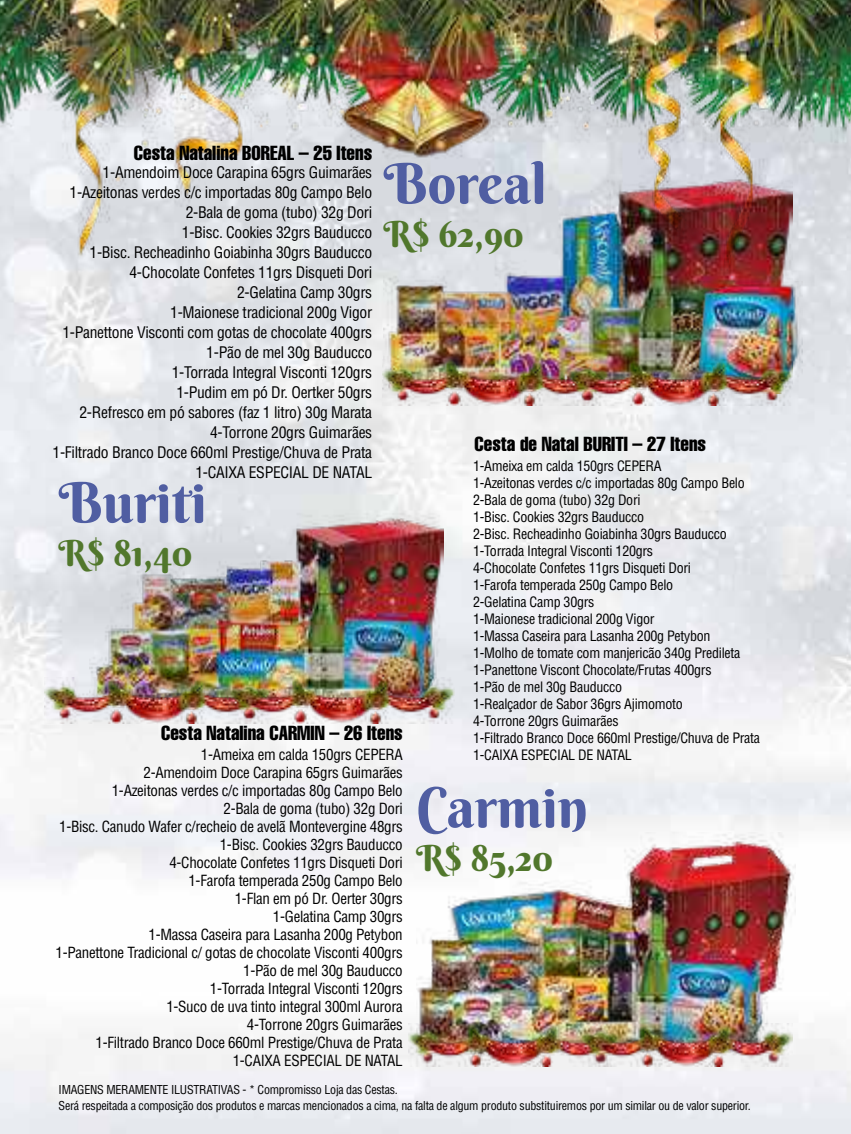
<style>
.page{position:relative;width:851px;height:1134px;background:#fff}
.page>*{position:absolute;margin:0;border:0;box-sizing:border-box;transform-origin:0 0}
.t1{font:56px "Berkshire Swash";color:#505ea2}
.t2{font:36px "Berkshire Swash";color:#51772c}
.t3{font:20px "Helvetica LT Std Comp";color:#000}
.t4{font:condensed 15.6px/20px "Helvetica LT Std";letter-spacing:-.02em;color:#000;text-align:right}
.t5{font:condensed 15px/18px "Helvetica LT Std";letter-spacing:-.02em;color:#000;text-align:right}
.t6{font:condensed 14px/17px "Helvetica LT Std";letter-spacing:-.02em;color:#000}
.t7{font:condensed 12px/16px "Helvetica LT Std";letter-spacing:-.02em;color:#000}
</style>
<div class="page">
<img style="left:0;top:0;width:850px;height:899px">
<img style="left:89px;top:497px;width:355px;height:180px">
<img style="left:383px;top:148px;width:409px;height:212px">
<img style="left:416px;top:832px;width:379px;height:228px">
<img style="left:408px;top:1024px;width:172px;height:43px">
<img style="left:580px;top:1024px;width:212px;height:43px">
<img style="left:45px;top:677px;width:183px;height:46px">
<img style="left:228px;top:677px;width:226px;height:46px">
<img style="left:695px;top:282px;width:107px;height:104px">
<img style="left:383px;top:360px;width:183px;height:45px">
<img style="left:566px;top:360px;width:226px;height:45px">
<h3 class="t3" style="left:134px;top:140px;width:240px">Cesta Natalina BOREAL – 25 Itens</h3>
<h1 class="t1" style="left:383px;top:149px;width:164px">Boreal</h1>
<h2 class="t2" style="left:383px;top:212px;width:142px">R$ 62,90</h2>
<p class="t4" style="left:53px;top:162px;width:321px">1-Amendoim Doce Carapina 65grs Guimarães 1-Azeitonas verdes c/c importadas 80g Campo Belo 2-Bala de goma (tubo) 32g Dori<br>1-Bisc. Cookies 32grs Bauducco<br>1-Bisc. Recheadinho Goiabinha 30grs Bauducco 4-Chocolate Confetes 11grs Disqueti Dori<br>2-Gelatina Camp 30grs<br>1-Maionese tradicional 200g Vigor<br>1-Panettone Visconti com gotas de chocolate 400grs 1-Pão de mel 30g Bauducco<br>1-Torrada Integral Visconti 120grs<br>1-Pudim em pó Dr. Oertker 50grs<br>2-Refresco em pó sabores (faz 1 litro) 30g Marata 4-Torrone 20grs Guimarães<br>1-Filtrado Branco Doce 660ml Prestige/Chuva de Prata 1-CAIXA ESPECIAL DE NATAL</p>
<h3 class="t3" style="left:474px;top:431px;width:233px">Cesta de Natal BURITI – 27 Itens</h3>
<p class="t6" style="left:473px;top:457px;width:288px">1-Ameixa em calda 150grs CEPERA<br>1-Azeitonas verdes c/c importadas 80g Campo Belo 2-Bala de goma (tubo) 32g Dori<br>1-Bisc. Cookies 32grs Bauducco<br>2-Bisc. Recheadinho Goiabinha 30grs Bauducco 1-Torrada Integral Visconti 120grs<br>4-Chocolate Confetes 11grs Disqueti Dori<br>1-Farofa temperada 250g Campo Belo<br>2-Gelatina Camp 30grs<br>1-Maionese tradicional 200g Vigor<br>1-Massa Caseira para Lasanha 200g Petybon<br>1-Molho de tomate com manjericão 340g Predileta 1-Panettone Viscont Chocolate/Frutas 400grs<br>1-Pão de mel 30g Bauducco<br>1-Realçador de Sabor 36grs Ajimomoto<br>4-Torrone 20grs Guimarães<br>1-Filtrado Branco Doce 660ml Prestige/Chuva de Prata 1-CAIXA ESPECIAL DE NATAL</p>
<h1 class="t1" style="left:59px;top:468px;width:149px">Buriti</h1>
<h2 class="t2" style="left:59px;top:531px;width:135px">R$ 81,40</h2>
<h3 class="t3" style="left:161px;top:720px;width:243px">Cesta Natalina CARMIN – 26 Itens</h3>
<p class="t5" style="left:56px;top:745px;width:349px">1-Ameixa em calda 150grs CEPERA<br>2-Amendoim Doce Carapina 65grs Guimarães<br>1-Azeitonas verdes c/c importadas 80g Campo Belo<br>2-Bala de goma (tubo) 32g Dori<br>1-Bisc. Canudo Wafer c/recheio de avelã Montevergine 48grs 1-Bisc. Cookies 32grs Bauducco<br>4-Chocolate Confetes 11grs Disqueti Dori<br>1-Farofa temperada 250g Campo Belo<br>1-Flan em pó Dr. Oerter 30grs<br>1-Gelatina Camp 30grs<br>1-Massa Caseira para Lasanha 200g Petybon<br>1-Panettone Tradicional c/ gotas de chocolate Visconti 400grs 1-Pão de mel 30g Bauducco<br>1-Torrada Integral Visconti 120grs<br>1-Suco de uva tinto integral 300ml Aurora<br>4-Torrone 20grs Guimarães<br>1-Filtrado Branco Doce 660ml Prestige/Chuva de Prata 1-CAIXA ESPECIAL DE NATAL</p>
<h1 class="t1" style="left:416px;top:772px;width:173px">Carmin</h1>
<h2 class="t2" style="left:416px;top:835px;width:138px">R$ 85,20</h2>
<p class="t7" style="left:59px;top:1082px;width:693px">IMAGENS MERAMENTE ILUSTRATIVAS - * Compromisso Loja das Cestas.<br>Será respeitada a composição dos produtos e marcas mencionados a cima, na falta de algum produto substituiremos por um similar ou de valor superior.</p>
</div>
